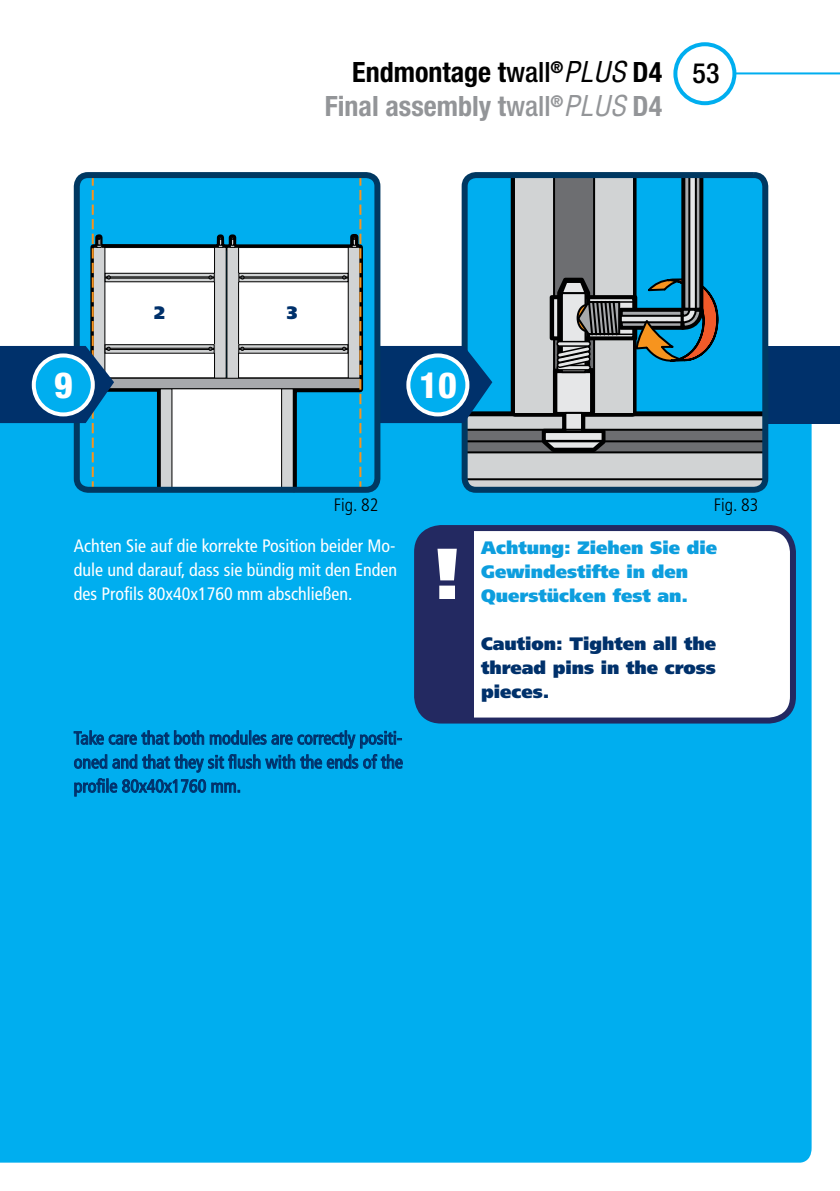
<style>
.page{position:relative;width:840px;height:1191px;background:#fff}
.page>*{position:absolute;margin:0;border:0;box-sizing:border-box;transform-origin:0 0}
.t1{font:800 condensed 36px "Helvetica Neue LT Std";color:#fff}
.t2{font:700 condensed 28px "Helvetica Neue LT Std";color:#939598}
.t3{font:700 condensed 28px "Helvetica Neue LT Std";color:#000}
.t4{font:500 condensed 28px "Helvetica Neue LT Std";color:#000}
.t5{font:condensed 18px/24px "Frutiger LT Std";color:#fff;text-align:justify}
.t6{font:condensed 18px/24px "Frutiger LT Std";color:#00316b;text-align:justify}
.t7{font:900 18px/24px "Frutiger LT Std";color:#0d9ede}
.t8{font:900 18px/24px "Frutiger LT Std";color:#00316b;text-align:justify}
.t9{font:300 condensed 18px "Frutiger LT Std";color:#000}
.s1{font-weight:500}
.s2{font-family:"Helvetica";font-weight:400;font-style:italic}
</style>
<div class="page">
<div style="left:0;top:423px;width:811px;height:739px;background:#00aeef"></div>
<hr style="left:732px;top:72px;width:107px;height:2px;background:#00aeef">
<div style="left:673px;top:42px;width:63px;height:63px;border:4px solid #00aeef;border-radius:50%"></div>
<div style="left:634px;top:346px;width:205px;height:77px;background:#00316b"></div>
<div style="left:461px;top:172px;width:306px;height:321px;border:6px solid #003861;border-radius:11px"></div>
<div style="left:77px;top:175px;width:300px;height:315px;background:#00aeef;border-radius:6px"></div>
<svg style="left:87px;top:234px;width:279px;height:261px"></svg>
<div style="left:168px;top:389px;width:117px;height:100px;background:#fff"></div>
<div style="left:160px;top:389px;width:12px;height:101px;background:#d1d3d4"></div>
<div style="left:160px;top:388px;width:12px;height:103px;border:1px solid #000"></div>
<div style="left:281px;top:389px;width:12px;height:101px;background:#d1d3d4"></div>
<div style="left:281px;top:388px;width:12px;height:102px;border:1px solid #000"></div>
<div style="left:234px;top:247px;width:118px;height:131px;background:#fff"></div>
<div style="left:227px;top:247px;width:11px;height:131px;background:#d1d3d4"></div>
<div style="left:226px;top:247px;width:13px;height:132px;border:1px solid #000"></div>
<div style="left:239px;top:273px;width:109px;height:9px;background:#d1d3d4"></div>
<div style="left:238px;top:273px;width:110px;height:9px;border:1px solid #000"></div>
<svg style="left:240px;top:346px;width:52px;height:6px"></svg>
<div style="left:238px;top:344px;width:110px;height:10px;border:1px solid #000"></div>
<div style="left:239px;top:276px;width:108px;height:3px;border:1px solid #000"></div>
<div style="left:239px;top:348px;width:108px;height:2px;border:1px solid #000"></div>
<svg style="left:240px;top:275px;width:4px;height:4px"></svg>
<svg style="left:240px;top:347px;width:4px;height:4px"></svg>
<div style="left:101px;top:247px;width:117px;height:131px;background:#fff"></div>
<div style="left:100px;top:247px;width:119px;height:131px;border:1px solid #000"></div>
<div style="left:214px;top:247px;width:12px;height:131px;background:#d1d3d4"></div>
<div style="left:214px;top:247px;width:12px;height:132px;border:1px solid #000"></div>
<div style="left:105px;top:273px;width:109px;height:9px;background:#d1d3d4"></div>
<div style="left:105px;top:273px;width:110px;height:9px;border:1px solid #000"></div>
<svg style="left:114px;top:346px;width:98px;height:6px"></svg>
<div style="left:104px;top:344px;width:110px;height:10px;border:1px solid #000"></div>
<div style="left:105px;top:276px;width:109px;height:3px;border:1px solid #000"></div>
<div style="left:105px;top:348px;width:109px;height:2px;border:1px solid #000"></div>
<svg style="left:208px;top:275px;width:4px;height:4px"></svg>
<svg style="left:208px;top:347px;width:4px;height:4px"></svg>
<div style="left:93px;top:378px;width:268px;height:11px;background:#a7a9ac"></div>
<div style="left:93px;top:378px;width:268px;height:11px;border:1px solid #000"></div>
<div style="left:74px;top:172px;width:306px;height:321px;border:6px solid #003861;border-radius:11px"></div>
<svg style="left:230px;top:237px;width:5px;height:11px"></svg>
<svg style="left:292px;top:175px;width:473px;height:316px"></svg>
<svg style="left:218px;top:237px;width:5px;height:11px"></svg>
<svg style="left:0;top:175px;width:114px;height:316px"></svg>
<div style="left:408px;top:355px;width:59px;height:59px;background:#00aeef;border-radius:50%"></div>
<div style="left:406px;top:353px;width:63px;height:63px;border:4px solid #fff;border-radius:50%"></div>
<div style="left:34px;top:355px;width:59px;height:59px;background:#00aeef;border-radius:50%"></div>
<div style="left:32px;top:353px;width:63px;height:63px;border:4px solid #fff;border-radius:50%"></div>
<div style="left:417px;top:528px;width:375px;height:192px;background:#fff;border-radius:24px"></div>
<div style="left:417px;top:528px;width:56px;height:192px;background:#232961"></div>
<div style="left:414px;top:525px;width:381px;height:198px;border:6px solid #232961;border-radius:24px"></div>
<svg style="left:437px;top:549px;width:19px;height:50px"></svg>
<svg style="left:73px;top:730px;width:330px;height:67px;background:#0094d4"></svg>
<h1 class="t1" style="left:54px;top:362px;width:20px">9</h1>
<h2 class="t3" style="left:352px;top:55px;width:311px">Endmontage t<span class="s1">wall</span><sup>®</sup><span class="s2">PLUS</span> D4</h2>
<h2 class="t4" style="left:692px;top:56px;width:28px">53</h2>
<h2 class="t2" style="left:324px;top:89px;width:338px">Final assembly t<span class="s1">wall</span><sup>®</sup><span class="s2">PLUS</span> D4</h2>
<p class="t8" style="left:154px;top:300px;width:12px">2</p>
<p class="t8" style="left:287px;top:300px;width:12px">3</p>
<p class="t9" style="left:334px;top:495px;width:46px">Fig. 82</p>
<h1 class="t1" style="left:419px;top:362px;width:39px">10</h1>
<p class="t9" style="left:713px;top:495px;width:46px">Fig. 83</p>
<p class="t5" style="left:74px;top:534px;width:325px">Achten Sie auf die korrekte Position beider Mo&shy;dule und darauf, dass sie bündig mit den Enden des Profils 80x40x1760 mm abschließen.</p>
<p class="t6" style="left:74px;top:726px;width:330px">Take care that both modules are correctly positi&shy;oned and that they sit flush with the ends of the profile 80x40x1760 mm.</p>
<p class="t7" style="left:481px;top:535px;width:237px">Achtung: Ziehen Sie die<br>Gewindestifte in den<br>Querstücken fest an.</p>
<p class="t8" style="left:481px;top:631px;width:236px">Caution: Tighten all the thread pins in the cross pieces.</p>
</div>
